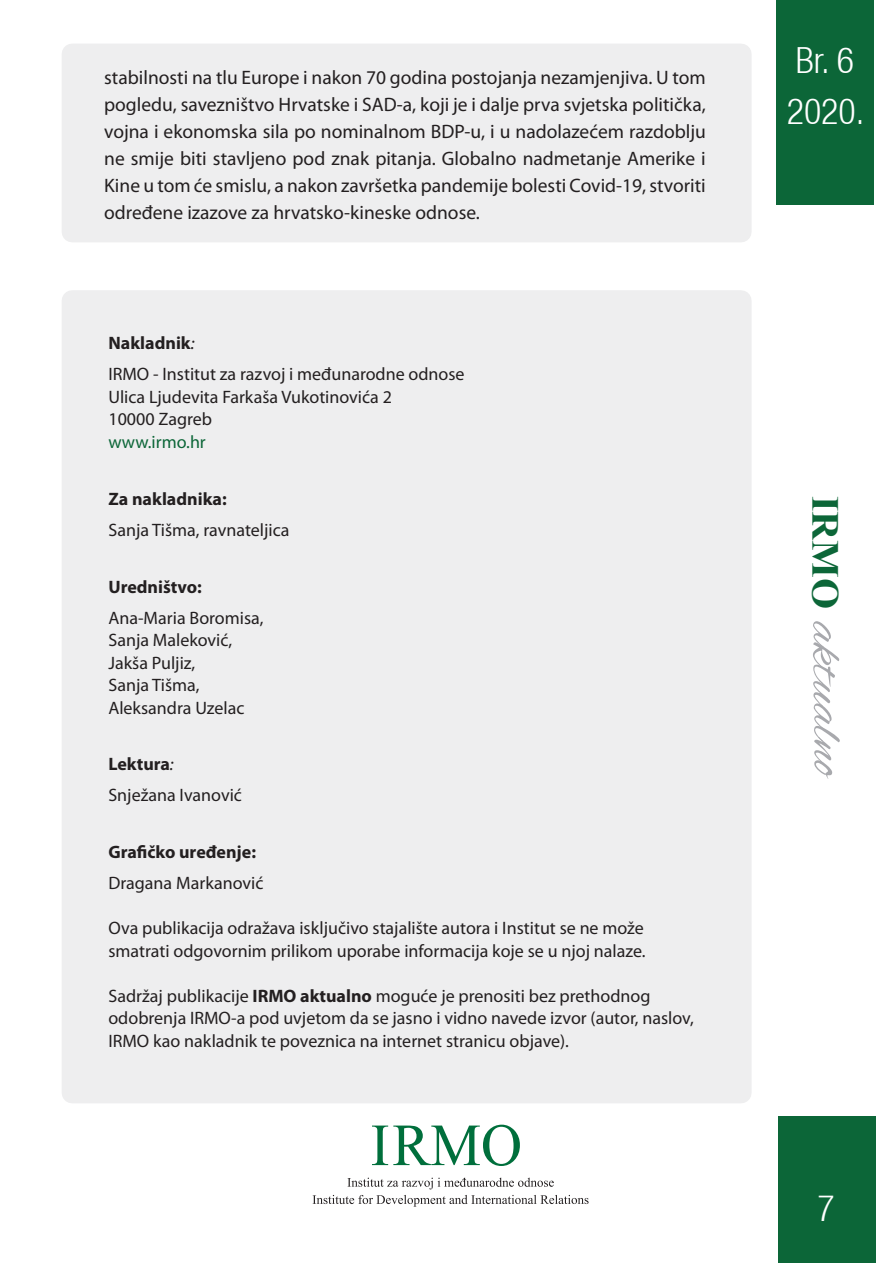
<style>
.page{position:relative;width:893px;height:1263px;background:#fff}
.page>*{position:absolute;margin:0;border:0;box-sizing:border-box;transform-origin:0 0}
.t1{font:59.7px "Times New Roman";color:#006f3c;scale:.95 1}
.t2{font:51.3px "Alex Brush";color:#a8a9ad;scale:1.05 1}
.t3{font:300 condensed 36px/51px "Helvetica Neue LT";color:#fff}
.Tekst{font:19.5px/27px "Myriad Pro";color:#231f20;text-align:justify}
.info{font:18px/22.5px "Myriad Pro";color:#231f20}
.Nakladnik{font:700 18px "Myriad Pro";color:#231f20}
.info-2{font:18px "Myriad Pro";color:#0c6638}
.s1{font-weight:400;font-style:italic}
.s2{font-weight:700}
.s3{font-family:"Times New Roman";font-weight:700;font-size:38.1px;color:#0c6638}
</style>
<div class="page">
<div style="left:778px;top:1116px;width:98px;height:147px;background:#0c6638"></div>
<div style="left:776px;top:0;width:98px;height:204px;background:#0c6638"></div>
<div style="left:62px;top:44px;width:690px;height:198px;background:#eeeeef"></div>
<div style="left:62px;top:290px;width:690px;height:813px;background:#eeeeef"></div>
<svg style="left:347px;top:1178px;width:207px;height:11px"></svg>
<svg style="left:313px;top:1195px;width:276px;height:11px"></svg>
<p class="Tekst" style="left:104px;top:63px;width:603px">stabilnosti na tlu Europe i nakon 70 godina postojanja nezamjenjiva. U tom pogledu, savezništvo Hrvatske i SAD-a, koji je i dalje prva svjetska politička, vojna i ekonomska sila po nominalnom BDP-u, i u nadolazećem razdoblju ne smije biti stavljeno pod znak pitanja. Globalno nadmetanje Amerike i Kine u tom će smislu, a nakon završetka pandemije bolesti Covid-19, stvoriti određene izazove za hrvatsko-kineske odnose.</p>
<p class="Nakladnik" style="left:108px;top:331px;width:88px">Nakladnik<span class="s1">:</span></p>
<p class="info" style="left:108px;top:363px;width:358px">IRMO - Institut za razvoj i međunarodne odnose</p>
<p class="info" style="left:108px;top:385px;width:285px">Ulica Ljudevita Farkaša Vukotinovića 2</p>
<p class="info" style="left:108px;top:408px;width:105px">10000 Zagreb</p>
<p class="info-2" style="left:108px;top:431px;width:99px">www.irmo.hr</p>
<p class="Nakladnik" style="left:108px;top:487px;width:120px">Za nakladnika:</p>
<p class="info" style="left:108px;top:518px;width:183px">Sanja Tišma, ravnateljica</p>
<p class="Nakladnik" style="left:108px;top:575px;width:95px">Uredništvo:</p>
<p class="info" style="left:108px;top:606px;width:157px">Ana-Maria Boromisa,</p>
<p class="info" style="left:108px;top:628px;width:125px">Sanja Maleković,</p>
<p class="info" style="left:108px;top:651px;width:88px">Jakša Puljiz,</p>
<p class="info" style="left:108px;top:673px;width:93px">Sanja Tišma,</p>
<p class="info" style="left:108px;top:696px;width:138px">Aleksandra Uzelac</p>
<p class="Nakladnik" style="left:108px;top:753px;width:67px">Lektura<span class="s1">:</span></p>
<p class="info" style="left:108px;top:784px;width:135px">Snježana Ivanović</p>
<p class="Nakladnik" style="left:108px;top:840px;width:149px">Grafičko uređenje:</p>
<p class="info" style="left:108px;top:872px;width:157px">Dragana Markanović</p>
<p class="info" style="left:108px;top:917px;width:539px">Ova publikacija odražava isključivo stajalište autora i Institut se ne može smatrati odgovornim prilikom uporabe informacija koje se u njoj nalaze.</p>
<p class="info" style="left:108px;top:984px;width:587px">Sadržaj publikacije <span class="s2">IRMO aktualno</span> moguće je prenositi bez prethodnog odobrenja IRMO-a pod uvjetom da se jasno i vidno navede izvor (autor, naslov,<br>IRMO kao nakladnik te poveznica na internet stranicu objave).</p>
<h1 class="t1" style="left:371px;top:1105px;width:161px">IRMO</h1>
<h3 class="t3" style="left:787px;top:34px;width:79px">Br. 6<br>2020.</h3>
<h2 class="t2" style="left:856px;top:496px;width:272px;rotate:90deg"><span class="s3">IRMO</span> aktualno</h2>
<h3 class="t3" style="left:817px;top:1182px;width:19px">7</h3>
</div>
